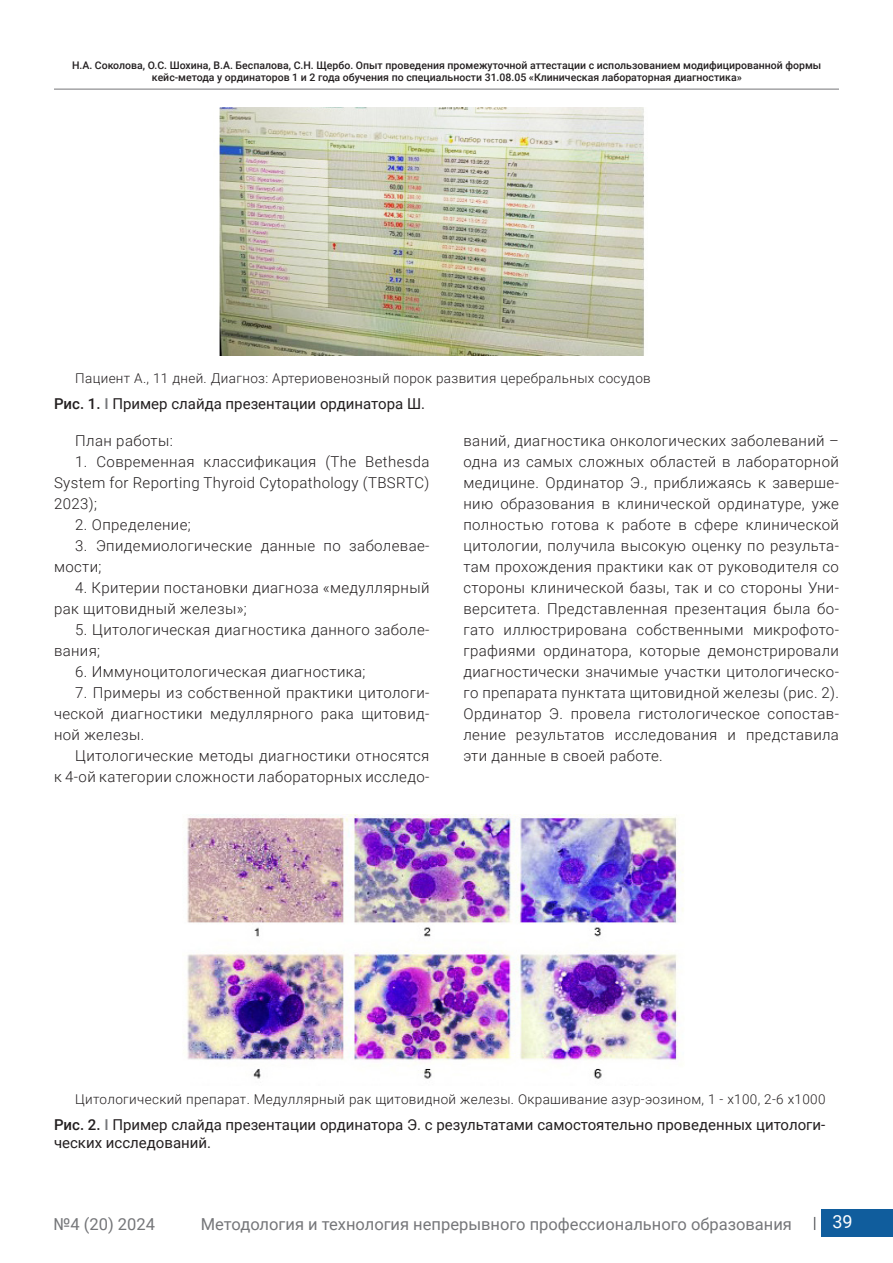
<style>
.page{position:relative;width:893px;height:1263px;background:#fff}
.page>*{position:absolute;margin:0;border:0;box-sizing:border-box;transform-origin:0 0}
.t1{font:18px "Roboto";color:#fff}
.t2{font:16.5px "Roboto";color:#757679}
.t3{font:300 15px/21px "Roboto";letter-spacing:.025em;color:#231f20;text-align:justify}
.t4{font:15px/18px "Roboto";color:#231f20}
.t5{font:300 13.5px "Roboto";letter-spacing:.025em;color:#231f20}
.t6{font:500 10.5px/12px "Roboto";color:#231f20;text-align:center}
.s1{font-weight:500}
.s2{font-weight:500;color:#757679}
</style>
<div class="page">
<hr style="left:54px;top:89px;width:785px;height:1px;background:#757679">
<img style="left:219px;top:107px;width:425px;height:248px">
<img style="left:184px;top:814px;width:500px;height:265px">
<div style="left:821px;top:1209px;width:72px;height:27px;background:#105d9d"></div>
<svg style="left:814px;top:1217px;width:1px;height:13px"></svg>
<p class="t6" style="left:72px;top:59px;width:751px">Н.А. Соколова, О.С. Шохина, В.А. Беспалова, С.Н. Щербо. Опыт проведения промежуточной аттестации с использованием модифицированной формы кейс-метода у ординаторов 1 и 2 года обучения по специальности 31.08.05 «Клиническая лабораторная диагностика»</p>
<p class="t5" style="left:75px;top:369px;width:577px">Пациент А., 11 дней. Диагноз: Артериовенозный порок развития церебральных сосудов</p>
<p class="t4" style="left:54px;top:395px;width:373px"><span class="s1">Рис. 1.</span> <span class="s2">I</span> Пример слайда презентации ординатора Ш.</p>
<p class="t3" style="left:75px;top:430px;width:99px">План работы:</p>
<p class="t3" style="left:54px;top:451px;width:377px;text-indent:21px">1. Современная классификация (The Bethesda System for Reporting Thyroid Cytopathology (TBSRTC)<br>2023);</p>
<p class="t3" style="left:75px;top:514px;width:117px">2. Определение;</p>
<p class="t3" style="left:54px;top:535px;width:377px;text-indent:21px">3. Эпидемиологические данные по заболевае&shy;мости;</p>
<p class="t3" style="left:54px;top:577px;width:377px;text-indent:21px">4. Критерии постановки диагноза «медуллярный рак щитовидный железы»;</p>
<p class="t3" style="left:54px;top:619px;width:377px;text-indent:21px">5. Цитологическая диагностика данного заболе&shy;вания;</p>
<p class="t3" style="left:75px;top:661px;width:292px">6. Иммуноцитологическая диагностика;</p>
<p class="t3" style="left:54px;top:682px;width:377px;text-indent:21px">7. Примеры из собственной практики цитологи&shy;ческой диагностики медуллярного рака щитовид&shy;ной железы.</p>
<p class="t3" style="left:54px;top:745px;width:377px;text-align:right">Цитологические методы диагностики относятся<br>к 4-ой категории сложности лабораторных исследо-</p>
<p class="t3" style="left:463px;top:430px;width:377px">ваний, диагностика онкологических заболеваний – одна из самых сложных областей в лабораторной медицине. Ординатор Э., приближаясь к заверше&shy;нию образования в клинической ординатуре, уже полностью готова к работе в сфере клинической цитологии, получила высокую оценку по результа&shy;там прохождения практики как от руководителя со стороны клинической базы, так и со стороны Уни&shy;верситета. Представленная презентация была бо&shy;гато иллюстрирована собственными микрофото&shy;графиями ординатора, которые демонстрировали диагностически значимые участки цитологическо&shy;го препарата пунктата щитовидной железы (рис. 2).<br>Ординатор Э. провела гистологическое сопостав&shy;ление результатов исследования и представила эти данные в своей работе.</p>
<p class="t5" style="left:75px;top:1089px;width:752px">Цитологический препарат. Медуллярный рак щитовидной железы. Окрашивание азур-эозином, 1 - х100, 2-6 х1000</p>
<p class="t4" style="left:54px;top:1115px;width:773px"><span class="s1">Рис. 2.</span> <span class="s2">I</span> Пример слайда презентации ординатора Э. с результатами самостоятельно проведенных цитологи&shy;ческих исследований.</p>
<p class="t2" style="left:54px;top:1212px;width:103px">№4 (20) 2024</p>
<p class="t2" style="left:201px;top:1212px;width:593px">Методология и технология непрерывного профессионального образования</p>
<p class="t1" style="left:832px;top:1209px;width:22px">39</p>
</div>
